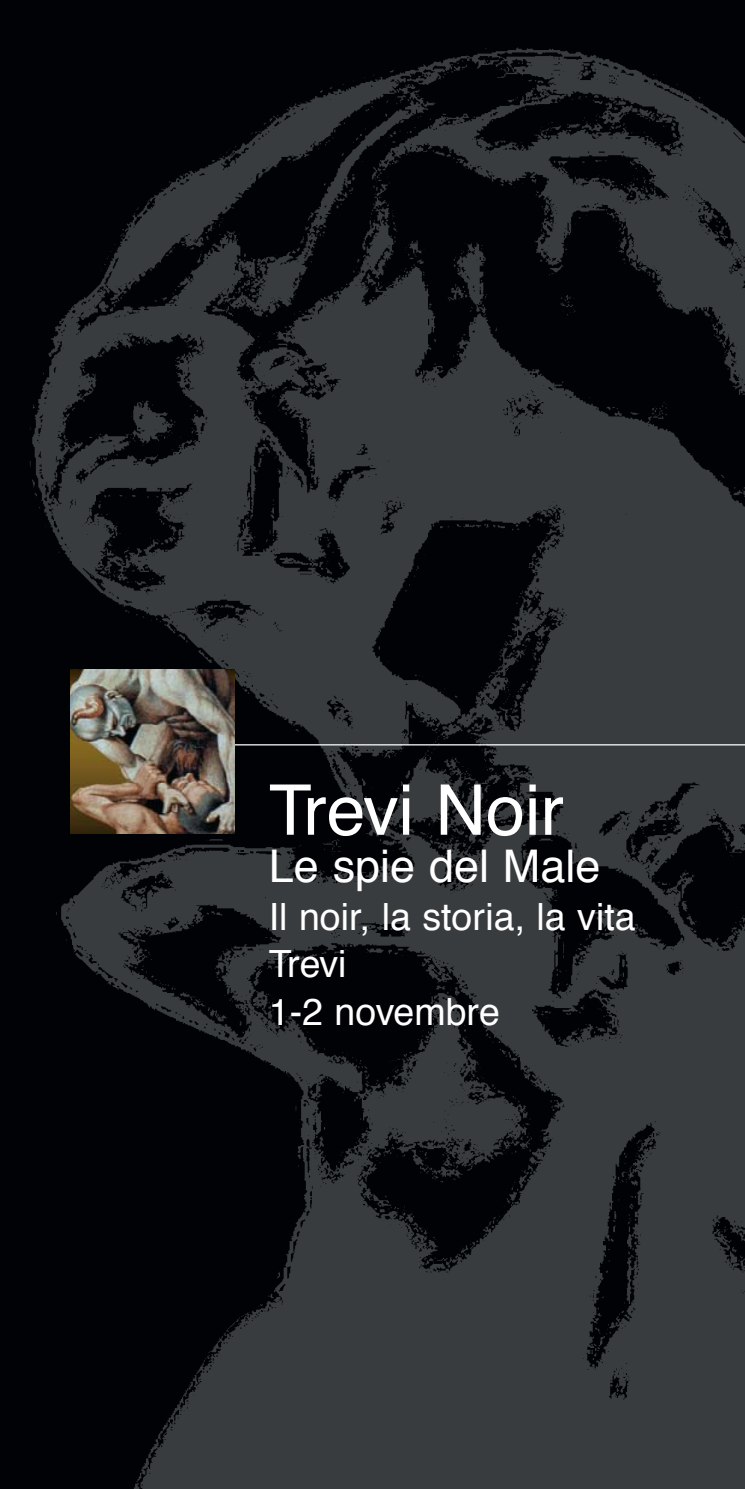
<style>
.page{position:relative;width:745px;height:1489px;background:#fff}
.page>*{position:absolute;margin:0;border:0;box-sizing:border-box;transform-origin:0 0}
.t1{font:70px "Helvetica";color:#fff}
.t2{font:45px "Helvetica";color:#fff}
.t3{font:37.5px/47.5px "Helvetica";color:#fff}
</style>
<div class="page">
<img style="left:0;top:6px;width:743px;height:1482px">
<hr style="left:225px;top:744px;width:518px;height:1px;background:#fff">
<img style="left:70px;top:669px;width:164px;height:164px">
<h1 class="t1" style="left:268px;top:780px;width:296px">Trevi Noir</h1>
<p class="t2" style="left:268px;top:847px;width:333px">Le spie del Male</p>
<p class="t3" style="left:268px;top:895px;width:368px">Il noir, la storia, la vita<br>Trevi<br>1-2 novembre</p>
</div>
